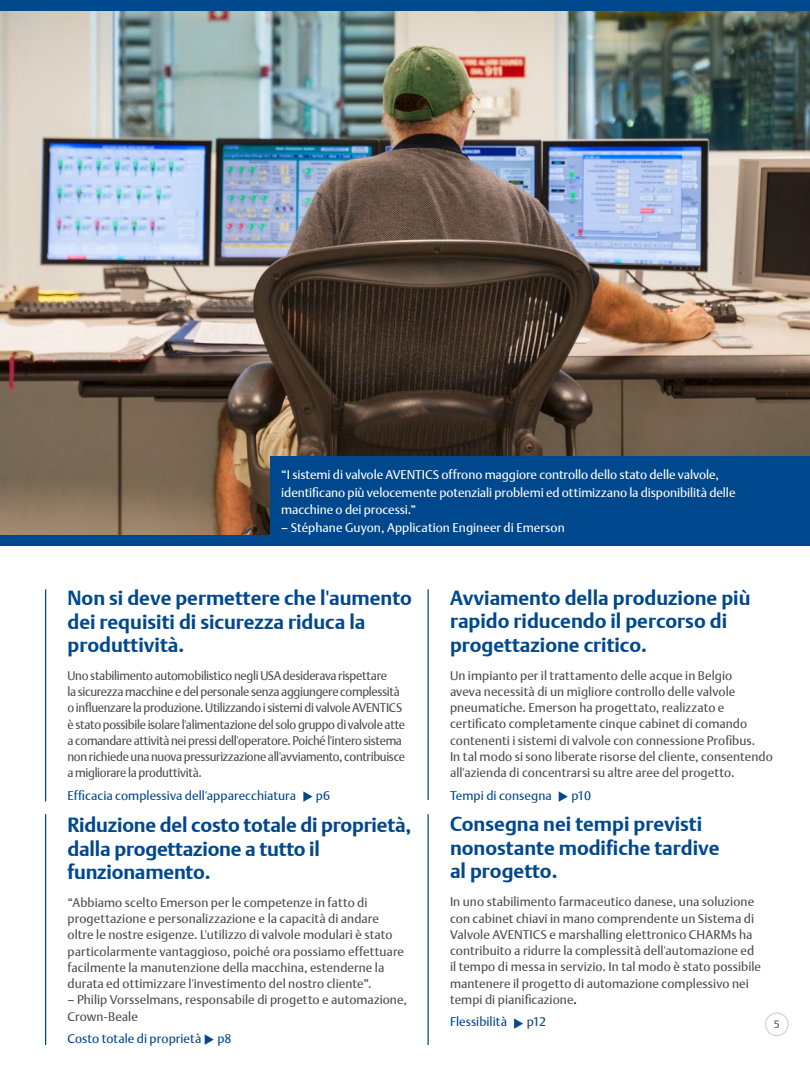
<style>
.page{position:relative;width:810px;height:1080px;background:#fff}
.page>*{position:absolute;margin:0;border:0;box-sizing:border-box;transform-origin:0 0}
.t1{font:20px/23.8px "DTL Argo T Bold";color:#00488e}
.t2{font:12.5px/16.2px "DTL Argo T";letter-spacing:.005em;color:#4d4d4f}
.t3{font:12.5px/16.2px "DTL Argo T";letter-spacing:-.025em;color:#4d4d4f;scale:.96 1}
.t4{font:12.5px/17.5px "DTL Argo T";letter-spacing:-.005em;color:#fff}
.t5{font:12.5px "DTL Argo T";letter-spacing:.005em;color:#00488e}
.t6{font:10.62px "DTL Argo T";color:#4d4d4f}
.s1{color:#000}
</style>
<div class="page">
<div style="left:765px;top:1012px;width:24px;height:24px;border:1px solid #d1d3d4;border-radius:50%"></div>
<hr style="left:45px;top:589px;width:1px;height:212px;background:#00488e">
<hr style="left:45px;top:814px;width:1px;height:231px;background:#00488e">
<hr style="left:428px;top:589px;width:1px;height:211px;background:#00488e">
<hr style="left:428px;top:814px;width:1px;height:231px;background:#00488e">
<div style="left:0;top:0;width:810px;height:546px;background:#00488e"></div>
<img style="left:0;top:11px;width:810px;height:523px">
<div style="left:270px;top:456px;width:540px;height:90px;background:#00488e"></div>
<p class="t4" style="left:281px;top:466px;width:456px">“I sistemi di valvole AVENTICS offrono maggiore controllo dello stato delle valvole, identificano più velocemente potenziali problemi ed ottimizzano la disponibilità delle macchine o dei processi.”</p>
<p class="t4" style="left:281px;top:518px;width:285px">– Stéphane Guyon, Application Engineer di Emerson</p>
<p class="t1" style="left:68px;top:586px;width:346px">Non si deve permettere che l'aumento dei requisiti di sicurezza riduca la produttività.</p>
<p class="t3" style="left:68px;top:667px;width:353px">Uno stabilimento automobilistico negli USA desiderava rispettare<br>la sicurezza macchine e del personale senza aggiungere complessità o influenzare la produzione. Utilizzando i sistemi di valvole AVENTICS è stato possibile isolare l'alimentazione del solo gruppo di valvole atte a comandare attività nei pressi dell'operatore. Poiché l'intero sistema non richiede una nuova pressurizzazione all'avviamento, contribuisce a migliorare la produttività.</p>
<p class="t5" style="left:68px;top:788px;width:264px">Efficacia complessiva dell'apparecchiatura ◆ p6</p>
<p class="t1" style="left:68px;top:813px;width:345px">Riduzione del costo totale di proprietà, dalla progettazione a tutto il funzionamento.</p>
<p class="t2" style="left:68px;top:894px;width:338px">“Abbiamo scelto Emerson per le competenze in fatto di progettazione e personalizzazione e la capacità di andare oltre le nostre esigenze. L'utilizzo di valvole modulari è stato particolarmente vantaggioso, poiché ora possiamo effettuare facilmente la manutenzione della macchina, estenderne la durata ed ottimizzare l'investimento del nostro cliente”.</p>
<p class="t2" style="left:68px;top:992px;width:341px">– Philip Vorsselmans, responsabile di progetto e automazione,<br>Crown-Beale</p>
<p class="t5" style="left:68px;top:1031px;width:166px">Costo totale di proprietà ◆ p8</p>
<p class="t1" style="left:450px;top:585px;width:302px">Avviamento della produzione più rapido riducendo il percorso di progettazione critico.</p>
<p class="t2" style="left:450px;top:667px;width:324px">Un impianto per il trattamento delle acque in Belgio<br>aveva necessità di un migliore controllo delle valvole pneumatiche. Emerson ha progettato, realizzato e certificato completamente cinque cabinet di comando contenenti i sistemi di valvole con connessione Profibus.<br>In tal modo si sono liberate risorse del cliente, consentendo all'azienda di concentrarsi su altre aree del progetto.</p>
<p class="t5" style="left:450px;top:788px;width:143px">Tempi di consegna ◆ p10</p>
<p class="t1" style="left:450px;top:812px;width:271px">Consegna nei tempi previsti nonostante modifiche tardive al progetto.</p>
<p class="t2" style="left:450px;top:894px;width:313px">In uno stabilimento farmaceutico danese, una soluzione con cabinet chiavi in mano comprendente un Sistema di Valvole AVENTICS e marshalling elettronico CHARMs ha contribuito a ridurre la complessità dell'automazione ed il tempo di messa in servizio. In tal modo è stato possibile mantenere il progetto di automazione complessivo nei tempi di pianificazione<span class="s1">.</span></p>
<p class="t5" style="left:450px;top:1014px;width:98px">Flessibilità ◆ p12</p>
<p class="t6" style="left:774px;top:1018px;width:7px">5</p>
</div>
